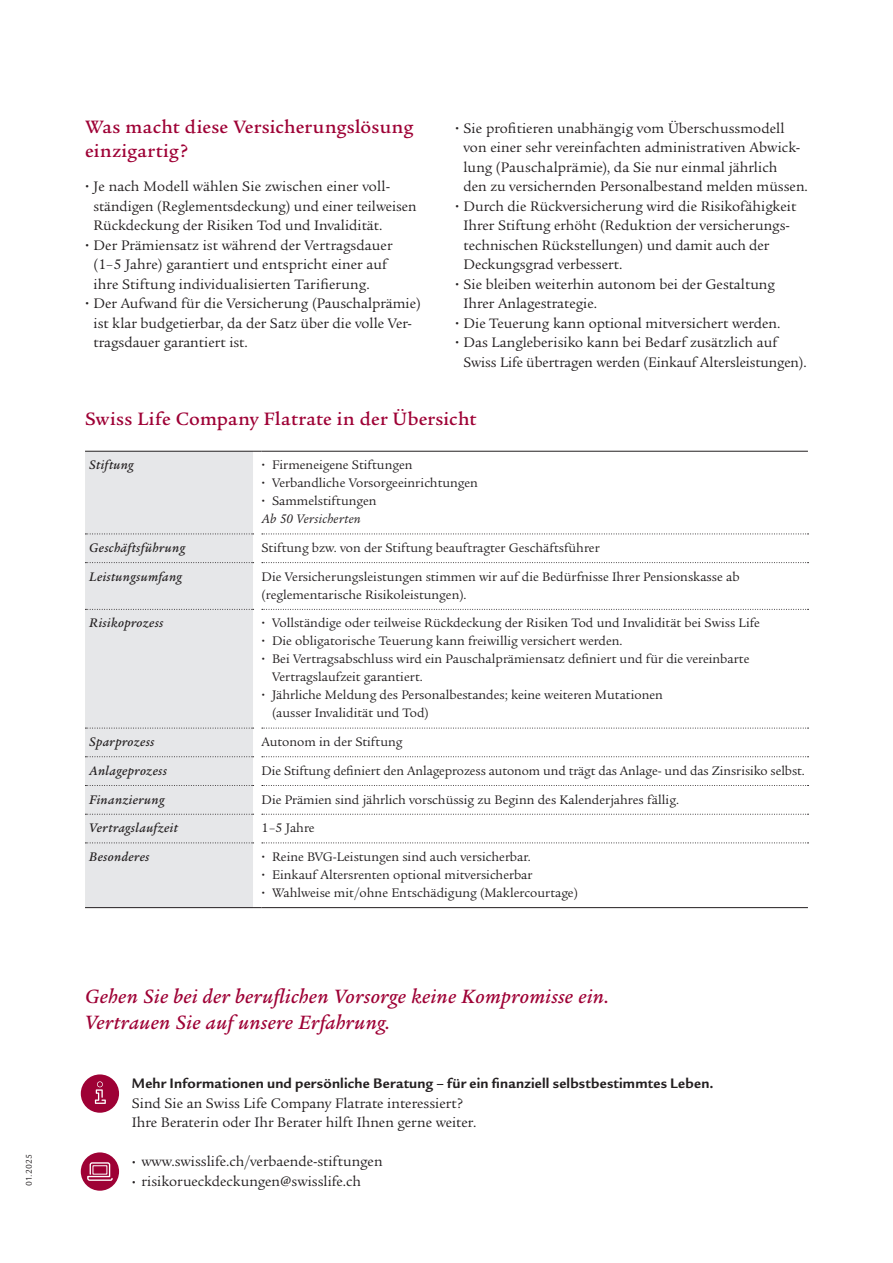
<style>
.page{position:relative;width:893px;height:1263px;background:#fff}
.page>*{position:absolute;margin:0;border:0;box-sizing:border-box;transform-origin:0 0}
.Book_14_16pt_K{font:italic 500 21px/25.5px "Legacy Serif ITC Pro";letter-spacing:.015em;color:#9e0135}
.Titel_orange_kursiv{font:500 19.5px/24px "Legacy Serif ITC Pro";letter-spacing:.01em;color:#9e0135}
.t1{font:15px/19.5px "Legacy Serif ITC Pro";color:#231f20}
.t2{font:13.5px/18px "Legacy Serif ITC Pro";color:#231f20}
.t3{font:italic 500 13.5px "Legacy Serif ITC Pro";letter-spacing:.025em;color:#231f20}
.t4{font:italic 13.5px "Legacy Serif ITC Pro";letter-spacing:.025em;color:#231f20}
.t5{font:9px "Legacy Sans ITC Pro";letter-spacing:.005em;color:#231f20}
.s1{font-family:"Legacy Sans ITC Pro";font-weight:700}
</style>
<div class="page">
<svg style="left:85px;top:451px;width:723px;height:457px"></svg>
<div style="left:81px;top:1074px;width:38px;height:39px;background:#9e0135;border-radius:50%"></div>
<svg style="left:95px;top:1081px;width:11px;height:23px"></svg>
<div style="left:81px;top:1152px;width:38px;height:39px;background:#9e0135;border-radius:50%"></div>
<svg style="left:87px;top:1162px;width:26px;height:19px"></svg>
<p class="t5" style="left:24px;top:1186px;width:33px;rotate:-90deg">01.2025</p>
<p class="Titel_orange_kursiv" style="left:85px;top:114px;width:330px">Was macht diese Versicherungslösung einzigartig?</p>
<p class="t1" style="left:94px;top:177px;width:325px">Je nach Modell wählen Sie zwischen einer voll&shy;ständigen (Reglementsdeckung) und einer teilweisen<br>Rückdeckung der Risiken Tod und Invalidität.</p>
<p class="t1" style="left:94px;top:235px;width:301px">Der Prämiensatz ist während der Vertragsdauer (1–5 Jahre) garantiert und entspricht einer auf ihre Stiftung individualisierten Tarifierung.</p>
<p class="t1" style="left:94px;top:294px;width:329px">Der Aufwand für die Versicherung (Pauschalprämie) ist klar budgetierbar, da der Satz über die volle Ver&shy;tragsdauer garantiert ist.</p>
<p class="t1" style="left:463px;top:118px;width:346px">Sie profitieren unabhängig vom Überschussmodell von einer sehr vereinfachten administrativen Abwick&shy;lung (Pauschalprämie), da Sie nur einmal jährlich<br>den zu versichernden Personalbestand melden müssen.</p>
<p class="t1" style="left:463px;top:196px;width:334px">Durch die Rückversicherung wird die Risikofähigkeit Ihrer Stiftung erhöht (Reduktion der versicherungs&shy;technischen Rückstellungen) und damit auch der Deckungsgrad verbessert.</p>
<p class="t1" style="left:463px;top:274px;width:313px">Sie bleiben weiterhin autonom bei der Gestaltung<br>Ihrer Anlagestrategie.</p>
<p class="t1" style="left:463px;top:313px;width:318px">Die Teuerung kann optional mitversichert werden.</p>
<p class="t1" style="left:463px;top:333px;width:345px">Das Langleberisiko kann bei Bedarf zusätzlich auf<br>Swiss Life übertragen werden (Einkauf Altersleistungen).</p>
<p class="Titel_orange_kursiv" style="left:85px;top:407px;width:393px">Swiss Life Company Flatrate in der Übersicht</p>
<p class="t3" style="left:89px;top:456px;width:46px">Stiftung</p>
<p class="t2" style="left:261px;top:456px;width:152px"><span class="s1">·</span> Firmeneigene Stiftungen</p>
<p class="t2" style="left:261px;top:474px;width:218px"><span class="s1">·</span> Verbandliche Vorsorgeeinrichtungen</p>
<p class="t2" style="left:261px;top:492px;width:117px"><span class="s1">·</span> Sammelstiftungen</p>
<p class="t4" style="left:261px;top:511px;width:101px">Ab 50 Versicherten</p>
<p class="t3" style="left:89px;top:539px;width:97px">Geschäftsführung</p>
<p class="t2" style="left:261px;top:539px;width:340px">Stiftung bzw. von der Stiftung beauftragter Geschäftsführer</p>
<p class="t3" style="left:89px;top:568px;width:94px">Leistungsumfang</p>
<p class="t2" style="left:261px;top:567px;width:480px">Die Versicherungsleistungen stimmen wir auf die Bedürfnisse Ihrer Pensionskasse ab (reglementarische Risikoleistungen).</p>
<p class="t3" style="left:89px;top:615px;width:76px">Risikoprozess</p>
<p class="t2" style="left:261px;top:614px;width:500px"><span class="s1">·</span> Vollständige oder teilweise Rückdeckung der Risiken Tod und Invalidität bei Swiss Life</p>
<p class="t2" style="left:261px;top:632px;width:363px"><span class="s1">·</span> Die obligatorische Teuerung kann freiwillig versichert werden.</p>
<p class="t2" style="left:272px;top:650px;width:479px;text-indent:-11px"><span class="s1">·</span> Bei Vertragsabschluss wird ein Pauschalprämiensatz definiert und für die vereinbarte<br>Vertragslaufzeit garantiert.</p>
<p class="t2" style="left:272px;top:686px;width:392px;text-indent:-11px"><span class="s1">·</span> Jährliche Meldung des Personalbestandes; keine weiteren Mutationen (ausser Invalidität und Tod)</p>
<p class="t3" style="left:89px;top:733px;width:67px">Sparprozess</p>
<p class="t2" style="left:261px;top:733px;width:143px">Autonom in der Stiftung</p>
<p class="t3" style="left:89px;top:762px;width:79px">Anlageprozess</p>
<p class="t2" style="left:261px;top:761px;width:545px">Die Stiftung definiert den Anlageprozess autonom und trägt das Anlage- und das Zinsrisiko selbst.</p>
<p class="t3" style="left:89px;top:791px;width:77px">Finanzierung</p>
<p class="t2" style="left:261px;top:790px;width:419px">Die Prämien sind jährlich vorschüssig zu Beginn des Kalenderjahres fällig.</p>
<p class="t3" style="left:89px;top:819px;width:90px">Vertragslaufzeit</p>
<p class="t2" style="left:261px;top:819px;width:55px">1–5 Jahre</p>
<p class="t3" style="left:89px;top:848px;width:62px">Besonderes</p>
<p class="t2" style="left:261px;top:847px;width:271px"><span class="s1">·</span> Reine BVG-Leistungen sind auch versicherbar.</p>
<p class="t2" style="left:261px;top:865px;width:272px"><span class="s1">·</span> Einkauf Altersrenten optional mitversicherbar</p>
<p class="t2" style="left:261px;top:883px;width:318px"><span class="s1">·</span> Wahlweise mit/ohne Entschädigung (Maklercourtage)</p>
<p class="Book_14_16pt_K" style="left:85px;top:984px;width:526px">Gehen Sie bei der beruflichen Vorsorge keine Kompromisse ein.<br>Vertrauen Sie auf unsere Erfahrung.</p>
<p class="t1" style="left:132px;top:1074px;width:583px"><span class="s1">Mehr Informationen und persönliche Beratung – für ein finanziell selbstbestimmtes Leben.<br></span>Sind Sie an Swiss Life Company Flatrate interessiert?<br>Ihre Beraterin oder Ihr Berater hilft Ihnen gerne weiter.</p>
<p class="t1" style="left:132px;top:1152px;width:252px"><span class="s1">·</span> www.swisslife.ch/verbaende-stiftungen</p>
<p class="t1" style="left:132px;top:1171px;width:231px"><span class="s1">·</span> risikorueckdeckungen@swisslife.ch</p>
</div>
